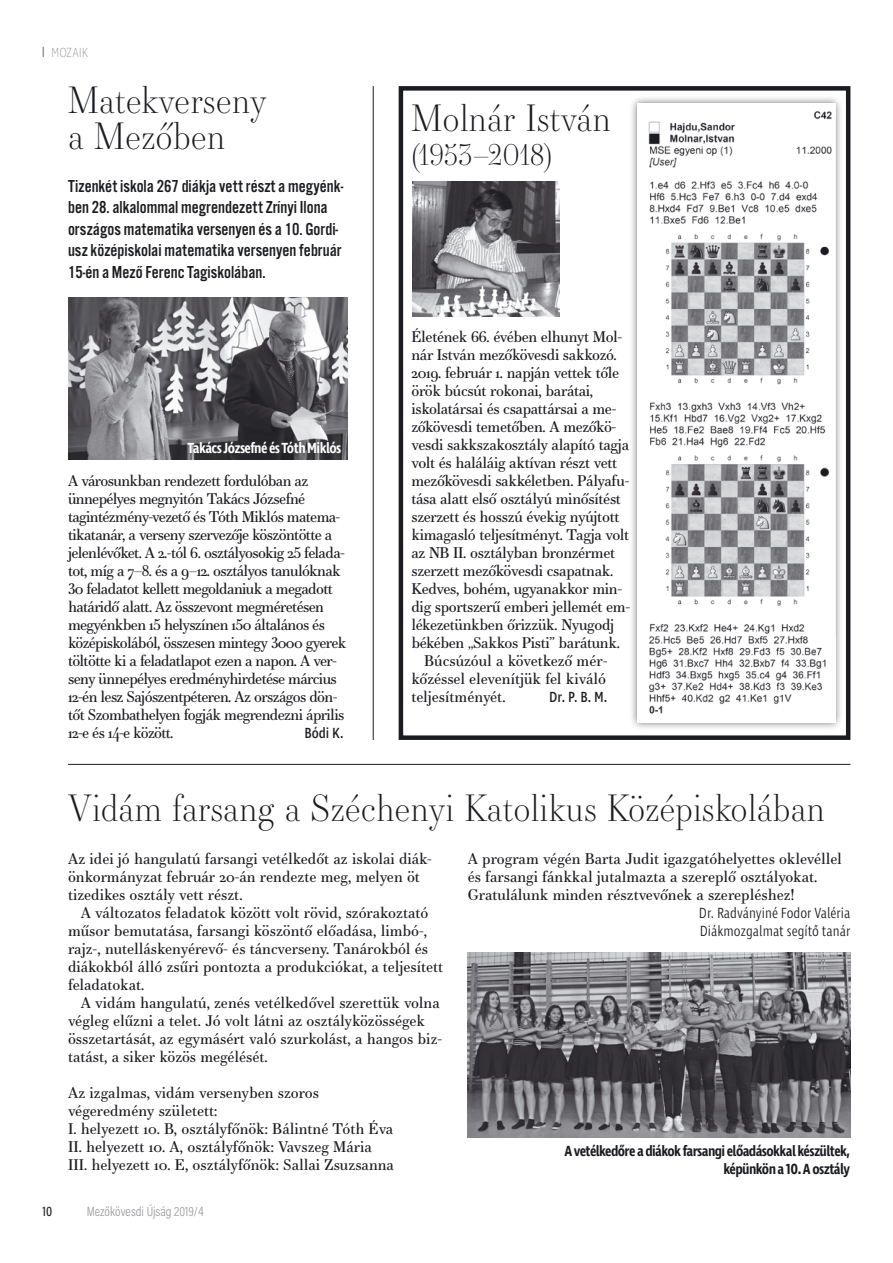
<style>
.page{position:relative;width:893px;height:1263px;background:#fff}
.page>*{position:absolute;margin:0;border:0;box-sizing:border-box;transform-origin:0 0}
.t1{font:300 36px/36px "Essonnes Display";color:#1b1c20}
.t2{font:300 28.5px "Essonnes Display";color:#1b1c20}
.t3{font:18px/21.6px "Alternate Got No 3 D";color:#1b1c20}
.t4{font:15px/18px "Essonnes Text";color:#1b1c20}
.t5{font:15px/18px "Essonnes Text";letter-spacing:-.04em;color:#1b1c20}
.t6{font:15px "Essonnes Text";letter-spacing:-.02em;color:#1b1c20}
.t7{font:600 15px/18px "Ingra Cd";letter-spacing:-.04em;color:#1b1c20;text-align:right}
.t8{font:300 15px/18px "Ingra Cd";color:#1b1c20}
.t9{font:600 15px "Ingra Cd";letter-spacing:-.04em;color:#fff}
.t10{font:15px "Ingra Cd";color:#1b1c20}
.t11{font:300 13.5px "Acumin Pro Cond";color:#98989c}
.t12{font:200 13.5px "Ingra Cd";color:#98989c}
.t13{font:500 13.5px "Acumin Pro Cond";color:#1b1c20}
</style>
<div class="page">
<div style="left:629px;top:96px;width:214px;height:634px;background:#1b1c20;opacity:.65"></div>
<img style="left:637px;top:104px;width:198px;height:618px">
<div style="left:399px;top:86px;width:451px;height:654px;border:4px solid #1b1c20"></div>
<hr style="left:68px;top:764px;width:782px;height:1px;background:#1b1c20">
<hr style="left:373px;top:86px;width:1px;height:654px;background:#1b1c20">
<img style="left:68px;top:298px;width:280px;height:161px">
<img style="left:412px;top:181px;width:147px;height:136px">
<img style="left:468px;top:952px;width:382px;height:185px">
<p class="t12" style="left:51px;top:44px;width:39px">MOZAIK</p>
<h1 class="t1" style="left:68px;top:81px;width:200px">Matekverseny a Mezőben</h1>
<p class="t3" style="left:68px;top:175px;width:277px">Tizenkét iskola 267 diákja vett részt a megyénk&shy;ben 28. alkalommal megrendezett Zrínyi Ilona országos matematika versenyen és a 10. Gordi&shy;usz középiskolai matematika versenyen február 15-én a Mező Ferenc Tagiskolában.</p>
<p class="t9" style="left:187px;top:439px;width:155px">Takács Józsefné és Tóth Miklós</p>
<p class="t5" style="left:68px;top:471px;width:280px">A városunkban rendezett fordulóban az ünnepélyes megnyitón Takács Józsefné tagintézmény-vezető és Tóth Miklós matema&shy;tikatanár, a verseny szervezője köszöntötte a jelenlévőket. A 2.-tól 6. osztályosokig 25 felada&shy;tot, míg a 7–8. és a 9–12. osztályos tanulóknak 30 feladatot kellett megoldaniuk a megadott határidő alatt. Az összevont megméretésen megyénkben 15 helyszínen 150 általános és középiskolából, összesen mintegy 3000 gyerek töltötte ki a feladatlapot ezen a napon. A ver&shy;seny ünnepélyes eredményhirdetése március 12-én lesz Sajószentpéteren. Az országos dön&shy;tőt Szombathelyen fogják megrendezni április 12-e és 14-e között.</p>
<p class="t10" style="left:304px;top:724px;width:41px">Bódi K.</p>
<h1 class="t1" style="left:411px;top:99px;width:201px">Molnár István</h1>
<h2 class="t2" style="left:411px;top:135px;width:142px">(1953–2018)</h2>
<p class="t6" style="left:411px;top:326px;width:212px">Életének 66. évében elhunyt Mol-</p>
<p class="t6" style="left:411px;top:344px;width:207px">nár István mezőkövesdi sakkozó.</p>
<p class="t6" style="left:411px;top:362px;width:209px">2019. február 1. napján vettek tőle</p>
<p class="t6" style="left:411px;top:380px;width:183px">örök búcsút rokonai, barátai,</p>
<p class="t6" style="left:411px;top:398px;width:206px">iskolatársai és csapattársai a me-</p>
<p class="t6" style="left:411px;top:416px;width:206px">zőkövesdi temetőben. A mezőkö-</p>
<p class="t6" style="left:411px;top:434px;width:219px">vesdi sakkszakosztály alapító tagja</p>
<p class="t6" style="left:411px;top:452px;width:207px">volt és haláláig aktívan részt vett</p>
<p class="t6" style="left:411px;top:470px;width:220px">mezőkövesdi sakkéletben. Pályafu-</p>
<p class="t6" style="left:411px;top:488px;width:211px">tása alatt első osztályú minősítést</p>
<p class="t6" style="left:411px;top:506px;width:209px">szerzett és hosszú évekig nyújtott</p>
<p class="t6" style="left:411px;top:524px;width:219px">kimagasló teljesítményt. Tagja volt</p>
<p class="t6" style="left:411px;top:542px;width:205px">az NB II. osztályban bronzérmet</p>
<p class="t6" style="left:411px;top:560px;width:203px">szerzett mezőkövesdi csapatnak.</p>
<p class="t6" style="left:411px;top:578px;width:212px">Kedves, bohém, ugyanakkor min-</p>
<p class="t6" style="left:411px;top:596px;width:220px">dig sportszerű emberi jellemét em-</p>
<p class="t6" style="left:411px;top:614px;width:204px">lékezetünkben őrizzük. Nyugodj</p>
<p class="t6" style="left:411px;top:632px;width:210px">békében „Sakkos Pisti” barátunk.</p>
<p class="t4" style="left:424px;top:651px;width:185px">Búcsúzóul a következő mér-</p>
<p class="t4" style="left:411px;top:669px;width:196px">kőzéssel elevenítjük fel kiváló</p>
<p class="t4" style="left:411px;top:687px;width:96px">teljesítményét.</p>
<p class="t10" style="left:549px;top:688px;width:60px">Dr. P. B. M.</p>
<h1 class="t1" style="left:68px;top:789px;width:758px">Vidám farsang a Széchenyi Katolikus Középiskolában</h1>
<p class="t4" style="left:68px;top:849px;width:365px">Az idei jó hangulatú farsangi vetélkedőt az iskolai diák&shy;önkormányzat február 20-án rendezte meg, melyen öt tizedikes osztály vett részt.</p>
<p class="t4" style="left:68px;top:903px;width:377px;text-indent:13px">A változatos feladatok között volt rövid, szórakoztató műsor bemutatása, farsangi köszöntő előadása, limbó-, rajz-, nutelláskenyérevő- és táncverseny. Tanárokból és diákokból álló zsűri pontozta a produkciókat, a teljesített feladatokat.</p>
<p class="t4" style="left:68px;top:993px;width:376px;text-indent:13px">A vidám hangulatú, zenés vetélkedővel szerettük volna végleg elűzni a telet. Jó volt látni az osztályközösségek összetartását, az egymásért való szurkolást, a hangos biz&shy;tatást, a siker közös megélését.</p>
<p class="t4" style="left:68px;top:1083px;width:327px">Az izgalmas, vidám versenyben szoros végeredmény született:<br>I. helyezett 10. B, osztályfőnök: Bálintné Tóth Éva II. helyezett 10. A, osztályfőnök: Vavszeg Mária III. helyezett 10. E, osztályfőnök: Sallai Zsuzsanna</p>
<p class="t13" style="left:43px;top:1202px;width:11px">10</p>
<p class="t11" style="left:87px;top:1202px;width:118px">Mezőkövesdi Újság 2019/4</p>
<p class="t4" style="left:468px;top:849px;width:376px">A program végén Barta Judit igazgatóhelyettes oklevéllel és farsangi fánkkal jutalmazta a szereplő osztályokat.<br>Gratulálunk minden résztvevőnek a szerepléshez!</p>
<p class="t8" style="left:699px;top:905px;width:153px">Dr. Radványiné Fodor Valéria<br>Diákmozgalmat segítő tanár</p>
<p class="t7" style="left:564px;top:1143px;width:287px">A vetélkedőre a diákok farsangi előadásokkal készültek, képünkön a 10. A osztály</p>
</div>
